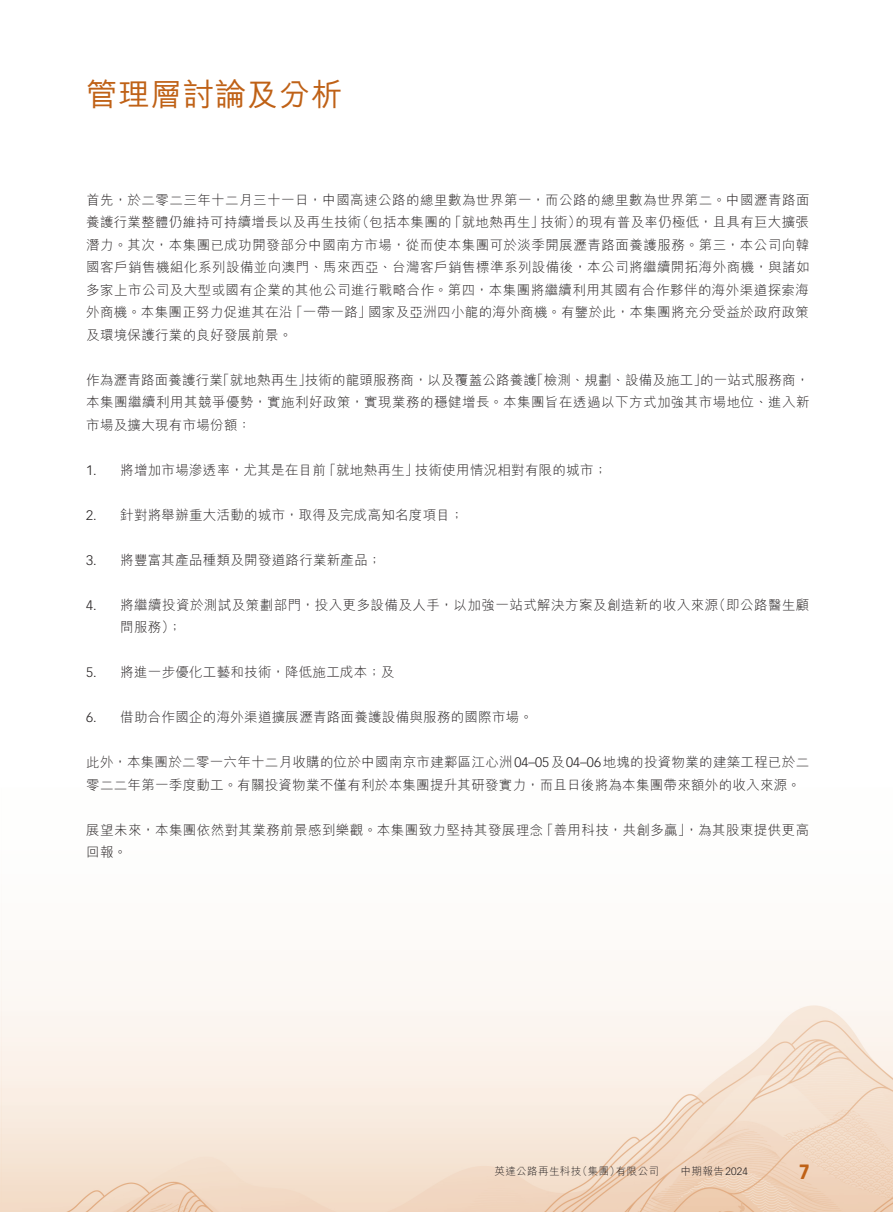
<style>
.page{position:relative;width:893px;height:1212px;background:#fff}
.page>*{position:absolute;margin:0;border:0;box-sizing:border-box;transform-origin:0 0}
.t1{font:500 31.5px "M Hei HK";letter-spacing:.02em;color:#bf6116}
.t2{font:700 22.5px "Rajdhani";color:#bf6116}
._00_txt{font:300 13.5px/22.5px "M Hei HK";letter-spacing:.02em;color:#231f20}
.t3{font:300 10.5px "M Hei HK";letter-spacing:.04em;color:#231f20}
.s1{font-family:"Vectora LT Std"}
</style>
<div class="page">
<img style="left:0;top:950px;width:893px;height:262px">
<p class="t1" style="left:86px;top:72px;width:258px">管理層討論及分析</p>
<p class="_00_txt" style="left:86px;top:188px;width:725px;text-align:justify">首先，於二零二三年十二月三十一日，中國高速公路的總里數為世界第一，而公路的總里數為世界第二。中國瀝青路面養護行業整體仍維持可持續增長以及再生技術（包括本集團的「就地熱再生」技術）的現有普及率仍極低，且具有巨大擴張潛力。其次，本集團已成功開發部分中國南方市場，從而使本集團可於淡季開展瀝青路面養護服務。第三，本公司向韓國客戶銷售機組化系列設備並向澳門、馬來西亞、台灣客戶銷售標準系列設備後，本公司將繼續開拓海外商機，與諸如多家上市公司及大型或國有企業的其他公司進行戰略合作。第四，本集團將繼續利用其國有合作夥伴的海外渠道探索海外商機。本集團正努力促進其在沿「一帶一路」國家及亞洲四小龍的海外商機。有鑒於此，本集團將充分受益於政府政策及環境保護行業的良好發展前景。</p>
<p class="_00_txt" style="left:86px;top:368px;width:725px;text-align:justify">作為瀝青路面養護行業「就地熱再生」技術的龍頭服務商，以及覆蓋公路養護「檢測、規劃、設備及施工」的一站式服務商，本集團繼續利用其競爭優勢，實施利好政策，實現業務的穩健增長。本集團旨在透過以下方式加強其市場地位、進入新市場及擴大現有市場份額：</p>
<p class="_00_txt" style="left:86px;top:458px;width:522px"><span class="s1">1.</span> 將增加市場滲透率，尤其是在目前「就地熱再生」技術使用情況相對有限的城市；</p>
<p class="_00_txt" style="left:86px;top:503px;width:379px"><span class="s1">2.</span> 針對將舉辦重大活動的城市，取得及完成高知名度項目；</p>
<p class="_00_txt" style="left:86px;top:548px;width:297px"><span class="s1">3.</span> 將豐富其產品種類及開發道路行業新產品；</p>
<p class="_00_txt" style="left:120px;top:593px;width:691px;text-indent:-34px"><span class="s1">4.</span> 將繼續投資於測試及策劃部門，投入更多設備及人手，以加強一站式解決方案及創造新的收入來源（即公路醫生顧問服務）；</p>
<p class="_00_txt" style="left:86px;top:661px;width:310px"><span class="s1">5.</span> 將進一步優化工藝和技術，降低施工成本；及</p>
<p class="_00_txt" style="left:86px;top:706px;width:448px"><span class="s1">6.</span> 借助合作國企的海外渠道擴展瀝青路面養護設備與服務的國際市場。</p>
<p class="_00_txt" style="left:86px;top:751px;width:724px">此外，本集團於二零一六年十二月收購的位於中國南京市建鄴區江心洲<span class="s1">04–05</span>及<span class="s1">04–06</span>地塊的投資物業的建築工程已於二零二二年第一季度動工。有關投資物業不僅有利於本集團提升其研發實力，而且日後將為本集團帶來額外的收入來源。</p>
<p class="_00_txt" style="left:86px;top:818px;width:724px">展望未來，本集團依然對其業務前景感到樂觀。本集團致力堅持其發展理念「善用科技，共創多贏」，為其股東提供更高回報。</p>
<p class="t3" style="left:494px;top:1165px;width:166px">英達公路再生科技（集團）有限公司</p>
<p class="t3" style="left:681px;top:1165px;width:69px">中期報告<span class="s1">2024</span></p>
<p class="t2" style="left:799px;top:1158px;width:11px">7</p>
</div>
